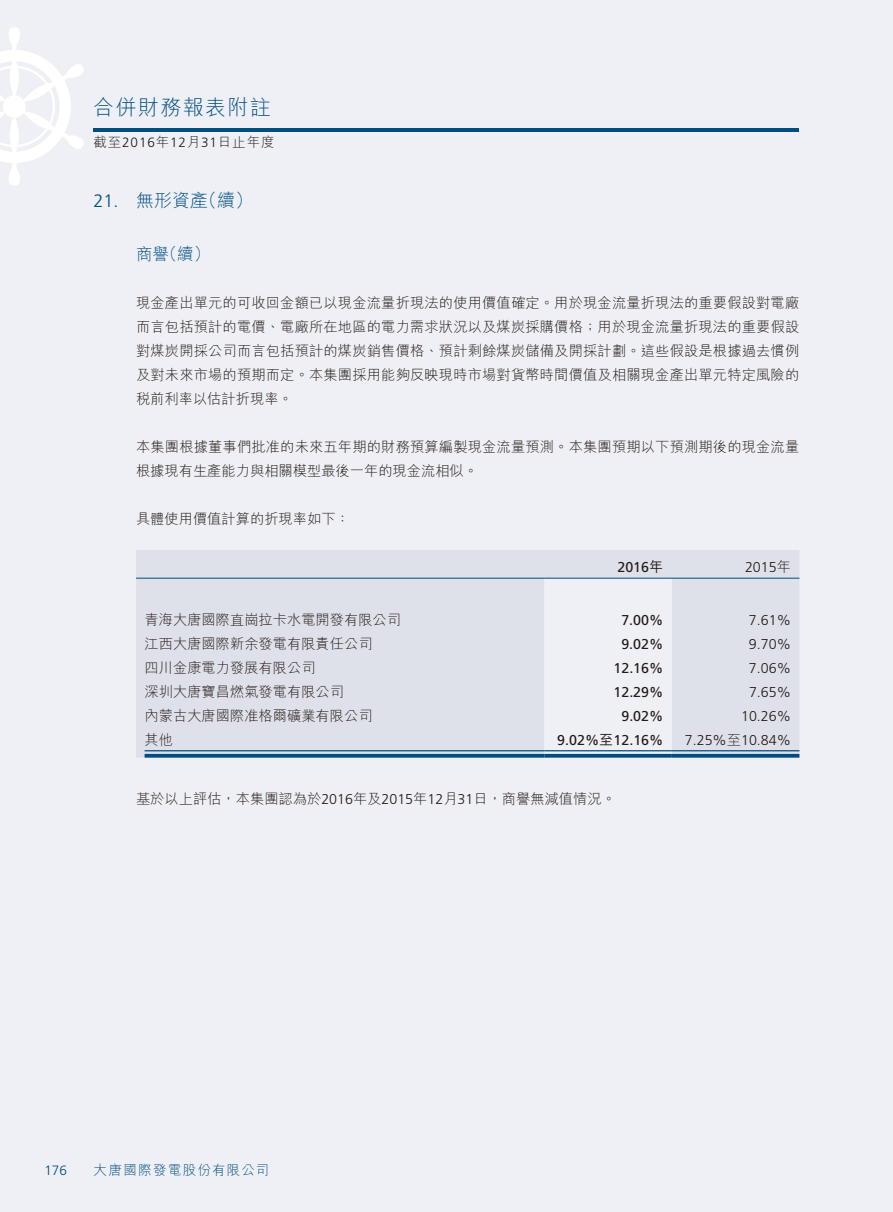
<style>
.page{position:relative;width:893px;height:1212px;background:#eef0f5}
.page>*{position:absolute;margin:0;border:0;box-sizing:border-box;transform-origin:0 0}
.t1{font:300 21px "M Hei HK";letter-spacing:.065em;color:#004d80}
.t2{font:300 18px "M Hei HK";color:#004d80}
.t3{font:300 16.5px "M Hei HK";color:#004d80}
.t4{font:300 14.25px/24px "M Hei HK";color:#231916;text-align:justify}
.t5{font:14.25px "Frutiger LT Std";color:#231916}
.t6{font:300 14.25px "Frutiger LT Std";color:#231916}
.t7{font:300 13.5px "M Hei HK";letter-spacing:.065em;color:#231916}
.t8{font:300 13.5px "M Hei HK";letter-spacing:.095em;color:#004d80}
.t9{font:300 13.5px "Frutiger LT Std";color:#004d80}
.s1{font-family:"Frutiger LT Std"}
.s2{font-family:"M Hei HK";font-weight:500}
.s3{font-family:"M Hei HK"}
</style>
<div class="page">
<hr style="left:94px;top:128px;width:705px;height:3px;background:#004d80">
<svg style="left:0;top:27px;width:84px;height:159px"></svg>
<div style="left:136px;top:550px;width:663px;height:208px;background:#dfe1ea"></div>
<svg style="left:544px;top:579px;width:128px;height:175px"></svg>
<hr style="left:136px;top:578px;width:408px;height:1px;background:#004d80">
<hr style="left:544px;top:578px;width:128px;height:1px;background:#004d80">
<hr style="left:672px;top:578px;width:127px;height:1px;background:#004d80">
<hr style="left:145px;top:750px;width:399px;height:1px;background:#004d80">
<svg style="left:145px;top:754px;width:399px;height:4px;background:#135a89"></svg>
<hr style="left:544px;top:750px;width:128px;height:1px;background:#004d80">
<svg style="left:544px;top:754px;width:128px;height:4px"></svg>
<hr style="left:672px;top:750px;width:127px;height:1px;background:#004d80">
<svg style="left:672px;top:754px;width:127px;height:4px"></svg>
<h1 class="t1" style="left:94px;top:96px;width:179px">合併財務報表附註</h1>
<p class="t7" style="left:94px;top:135px;width:182px">截至<span class="s1">2016</span>年<span class="s1">12</span>月<span class="s1">31</span>日止年度</p>
<p class="t2" style="left:94px;top:192px;width:161px"><span class="s1">21.</span> 無形資產（續）</p>
<p class="t3" style="left:136px;top:245px;width:76px">商譽（續）</p>
<p class="t4" style="left:136px;top:291px;width:665px">現金產出單元的可收回金額已以現金流量折現法的使用價值確定。用於現金流量折現法的重要假設對電廠而言包括預計的電價、電廠所在地區的電力需求狀況以及煤炭採購價格；用於現金流量折現法的重要假設對煤炭開採公司而言包括預計的煤炭銷售價格、預計剩餘煤炭儲備及開採計劃。這些假設是根據過去慣例及對未來市場的預期而定。本集團採用能夠反映現時市場對貨幣時間價值及相關現金產出單元特定風險的稅前利率以估計折現率。</p>
<p class="t4" style="left:136px;top:435px;width:665px">本集團根據董事們批准的未來五年期的財務預算編製現金流量預測。本集團預期以下預測期後的現金流量根據現有生產能力與相關模型最後一年的現金流相似。</p>
<p class="t4" style="left:136px;top:507px;width:215px">具體使用價值計算的折現率如下：</p>
<p class="t5" style="left:617px;top:559px;width:47px">2016<span class="s2">年</span></p>
<p class="t6" style="left:745px;top:559px;width:47px">2015<span class="s3">年</span></p>
<p class="t4" style="left:145px;top:607px;width:258px">青海大唐國際直崗拉卡水電開發有限公司</p>
<p class="t5" style="left:621px;top:611px;width:43px">7.00%</p>
<p class="t6" style="left:749px;top:612px;width:43px">7.61%</p>
<p class="t4" style="left:145px;top:631px;width:229px">江西大唐國際新余發電有限責任公司</p>
<p class="t5" style="left:621px;top:635px;width:43px">9.02%</p>
<p class="t6" style="left:749px;top:636px;width:43px">9.70%</p>
<p class="t4" style="left:145px;top:655px;width:172px">四川金康電力發展有限公司</p>
<p class="t5" style="left:613px;top:659px;width:51px">12.16%</p>
<p class="t6" style="left:749px;top:660px;width:43px">7.06%</p>
<p class="t4" style="left:145px;top:679px;width:201px">深圳大唐寶昌燃氣發電有限公司</p>
<p class="t5" style="left:613px;top:683px;width:51px">12.29%</p>
<p class="t6" style="left:749px;top:684px;width:43px">7.65%</p>
<p class="t4" style="left:145px;top:703px;width:229px">內蒙古大唐國際准格爾礦業有限公司</p>
<p class="t5" style="left:621px;top:707px;width:43px">9.02%</p>
<p class="t6" style="left:741px;top:708px;width:51px">10.26%</p>
<p class="t4" style="left:145px;top:727px;width:30px">其他</p>
<p class="t5" style="left:557px;top:731px;width:108px">9.02%<span class="s2">至</span>12.16%</p>
<p class="t6" style="left:685px;top:732px;width:108px">7.25%<span class="s3">至</span>10.84%</p>
<p class="t4" style="left:136px;top:786px;width:481px">基於以上評估，本集團認為於<span class="s1">2016</span>年及<span class="s1">2015</span>年<span class="s1">12</span>月<span class="s1">31</span>日，商譽無減值情況。</p>
<p class="t9" style="left:44px;top:1163px;width:24px">176</p>
<p class="t8" style="left:94px;top:1163px;width:177px">大唐國際發電股份有限公司</p>
</div>
